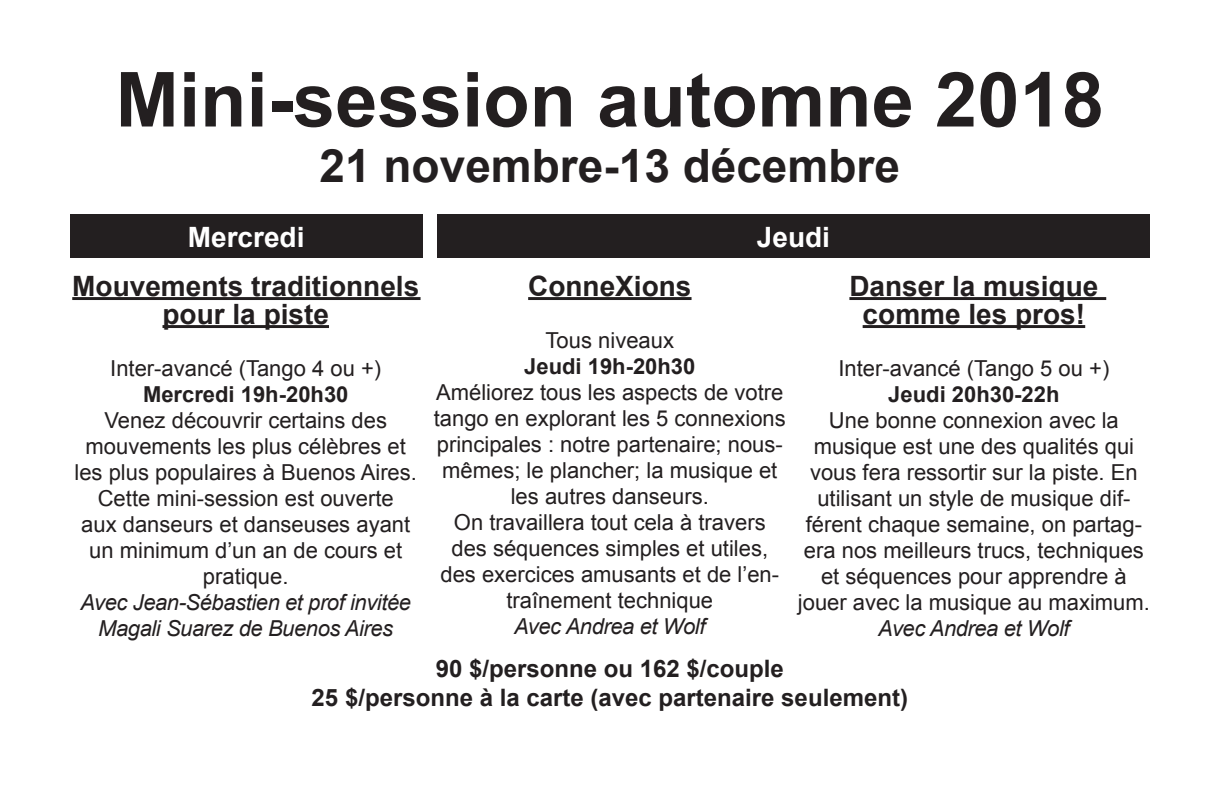
<style>
.page{position:relative;width:1222px;height:797px;background:#fff}
.page>*{position:absolute;margin:0;border:0;box-sizing:border-box;transform-origin:0 0}
.t1{font:700 76px "Arial";color:#231f20}
.t2{font:700 46px "Arial";color:#231f20}
.t3{font:700 28px/28px "Arial";color:#231f20;text-align:center}
.t4{font:700 28px "Arial";color:#fff}
.t5{font:700 24px/28.8px "Arial";color:#231f20;text-align:center}
.t6{font:22px/26px "Arial";color:#231f20;text-align:center}
.t7{font:italic 22px/26px "Arial";letter-spacing:-.02em;color:#231f20;text-align:center}
.t8{font:700 22px "Arial";color:#231f20}
</style>
<div class="page">
<hr style="left:72px;top:297px;width:348px;height:3px;background:#231f20">
<hr style="left:162px;top:325px;width:167px;height:3px;background:#231f20">
<hr style="left:528px;top:297px;width:163px;height:3px;background:#231f20">
<hr style="left:849px;top:297px;width:257px;height:3px;background:#231f20">
<hr style="left:862px;top:325px;width:223px;height:3px;background:#231f20">
<div style="left:70px;top:215px;width:353px;height:43px;background:#231f20"></div>
<div style="left:437px;top:215px;width:713px;height:43px;background:#231f20"></div>
<h1 class="t1" style="left:116px;top:58px;width:990px">Mini-session automne 2018</h1>
<h2 class="t2" style="left:320px;top:140px;width:582px">21 novembre-13 décembre</h2>
<p class="t4" style="left:188px;top:221px;width:118px">Mercredi</p>
<p class="t4" style="left:757px;top:221px;width:75px">Jeudi</p>
<p class="t3" style="left:72px;top:272px;width:348px">Mouvements traditionnels pour la piste</p>
<p class="t6" style="left:110px;top:355px;width:272px">Inter-avancé (Tango 4 ou +)</p>
<p class="t8" style="left:143px;top:382px;width:207px">Mercredi 19h-20h30</p>
<p class="t6" style="left:74px;top:407px;width:344px">Venez découvrir certains des mouvements les plus célèbres et les plus populaires à Buenos Aires.<br>Cette mini-session est ouverte<br>aux danseurs et danseuses ayant un minimum d’un an de cours et pratique.</p>
<p class="t7" style="left:80px;top:589px;width:332px">Avec Jean-Sébastien et prof invitée<br>Magali Suarez de Buenos Aires</p>
<p class="t3" style="left:528px;top:272px;width:165px">ConneXions</p>
<p class="t6" style="left:546px;top:327px;width:130px">Tous niveaux</p>
<p class="t8" style="left:524px;top:354px;width:173px">Jeudi 19h-20h30</p>
<p class="t6" style="left:434px;top:379px;width:353px">Améliorez tous les aspects de votre tango en explorant les 5 connexions principales : notre partenaire; nous&shy;mêmes; le plancher; la musique et les autres danseurs.<br>On travaillera tout cela à travers des séquences simples et utiles, des exercices amusants et de l’en&shy;traînement technique</p>
<p class="t7" style="left:514px;top:613px;width:193px">Avec Andrea et Wolf</p>
<p class="t3" style="left:849px;top:272px;width:250px">Danser la musique comme les pros!</p>
<p class="t6" style="left:838px;top:355px;width:272px">Inter-avancé (Tango 5 ou +)</p>
<p class="t8" style="left:888px;top:382px;width:173px">Jeudi 20h30-22h</p>
<p class="t6" style="left:798px;top:407px;width:354px">Une bonne connexion avec la musique est une des qualités qui vous fera ressortir sur la piste. En utilisant un style de musique dif&shy;férent chaque semaine, on partag&shy;era nos meilleurs trucs, techniques et séquences pour apprendre à jouer avec la musique au maximum.</p>
<p class="t7" style="left:878px;top:615px;width:193px">Avec Andrea et Wolf</p>
<p class="t5" style="left:312px;top:654px;width:598px">90 $/personne ou 162 $/couple<br>25 $/personne à la carte (avec partenaire seulement)</p>
</div>
